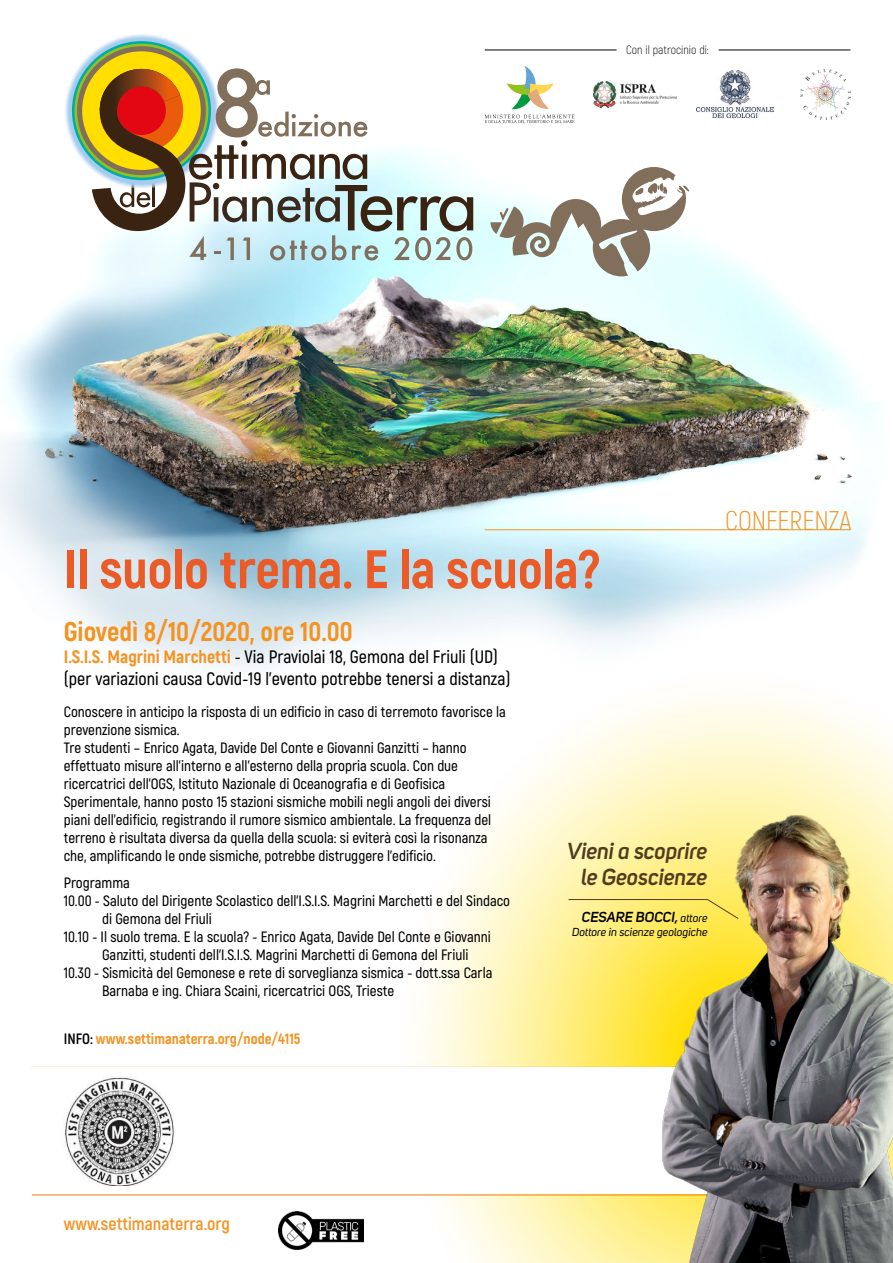
<style>
.page{position:relative;width:893px;height:1263px;background:#fff}
.page>*{position:absolute;margin:0;border:0;box-sizing:border-box;transform-origin:0 0}
.t1{font:800 54px "Akrobat";letter-spacing:-.005em;color:#eb5b27}
.t2{font:800 27px "Akrobat";color:#f39322}
.t3{font:300 27px "Akrobat";color:#f39322}
.t4{font:italic 600 22.95px/25.8px "Uni Sans";letter-spacing:-.01em;color:#513c1e;text-align:right}
.t5{font:600 18px/21.6px "Akrobat";color:#000}
.t6{font:700 18px "Akrobat";color:#f39322}
.t7{font:600 15px/18px "Akrobat";color:#000}
.t8{font:800 15px "Akrobat";color:#f39322}
.t9{font:italic 600 14.4px "Uni Sans";color:#000}
.t10{font:300 12px "Akrobat";color:#000}
.t11{font:italic 11.4px "Uni Sans";color:#000}
.s1{font-weight:800;color:#f39322}
.s2{font-weight:700;color:#000}
.s3{font-size:12.9px}
.s4{font-weight:400;font-size:11.4px}
</style>
<div class="page">
<img style="left:0;top:49px;width:879px;height:1201px">
<svg style="left:400px;top:669px;width:493px;height:594px"></svg>
<hr style="left:32px;top:1067px;width:652px;height:1px;background:#ef7d00">
<hr style="left:32px;top:1195px;width:693px;height:1px;background:#ef7d00">
<div style="left:33px;top:1068px;width:691px;height:126px;background:#fff"></div>
<img style="left:278px;top:1211px;width:85px;height:38px">
<svg style="left:64px;top:33px;width:155px;height:156px"></svg>
<svg style="left:72px;top:41px;width:139px;height:139px"></svg>
<div style="left:75px;top:44px;width:133px;height:134px;background:#95c11f;border-radius:50%"></div>
<div style="left:77px;top:46px;width:129px;height:129px;background:#816f5c;border-radius:50%"></div>
<div style="left:82px;top:51px;width:119px;height:119px;background:#ffde00;border-radius:50%"></div>
<svg style="left:92px;top:68px;width:381px;height:192px"></svg>
<hr style="left:485px;top:50px;width:132px;height:1px;background:#000">
<hr style="left:719px;top:50px;width:131px;height:1px;background:#000">
<img style="left:800px;top:69px;width:50px;height:50px">
<img style="left:594px;top:82px;width:83px;height:25px">
<svg style="left:485px;top:66px;width:89px;height:57px"></svg>
<img style="left:696px;top:71px;width:77px;height:47px">
<svg style="left:568px;top:899px;width:81px;height:20px;background:#f6e684"></svg>
<hr style="left:485px;top:529px;width:365px;height:1px;background:#f39322">
<img style="left:64px;top:1077px;width:110px;height:108px">
<img style="left:649px;top:806px;width:244px;height:457px">
<svg style="left:490px;top:167px;width:199px;height:109px"></svg>
<p class="t10" style="left:626px;top:42px;width:84px">Con il patrocinio di:</p>
<h1 class="t1" style="left:64px;top:535px;width:538px">Il suolo trema. E la scuola?</h1>
<h2 class="t2" style="left:64px;top:615px;width:290px">Giovedì 8/10/2020, ore 10.00</h2>
<p class="t5" style="left:64px;top:646px;width:448px"><span class="s1">I.S.I.S. Magrini Marchetti</span> - Via Praviolai 18, Gemona del Friuli (UD) (per variazioni causa Covid-19 l’evento potrebbe tenersi a distanza)</p>
<p class="t7" style="left:64px;top:702px;width:444px">Conoscere in anticipo la risposta di un edificio in caso di terremoto favorisce la prevenzione sismica.<br>Tre studenti – Enrico Agata, Davide Del Conte e Giovanni Ganzitti – hanno effettuato misure all’interno e all’esterno della propria scuola. Con due ricercatrici dell’OGS, Istituto Nazionale di Oceanografia e di Geofisica Sperimentale, hanno posto 15 stazioni sismiche mobili negli angoli dei diversi piani dell’edificio, registrando il rumore sismico ambientale. La frequenza del terreno è risultata diversa da quella della scuola: si eviterà così la risonanza che, amplificando le onde sismiche, potrebbe distruggere l’edificio.</p>
<p class="t7" style="left:64px;top:873px;width:68px">Programma</p>
<p class="t7" style="left:64px;top:891px;width:448px">10.00 - Saluto del Dirigente Scolastico dell’I.S.I.S. Magrini Marchetti e del Sindaco</p>
<p class="t7" style="left:102px;top:909px;width:111px">di Gemona del Friuli</p>
<p class="t7" style="left:64px;top:927px;width:429px">10.10 - Il suolo trema. E la scuola? - Enrico Agata, Davide Del Conte e Giovanni</p>
<p class="t7" style="left:102px;top:945px;width:368px">Ganzitti, studenti dell’I.S.I.S. Magrini Marchetti di Gemona del Friuli</p>
<p class="t7" style="left:64px;top:963px;width:430px">10.30 - Sismicità del Gemonese e rete di sorveglianza sismica - dott.ssa Carla</p>
<p class="t7" style="left:102px;top:981px;width:294px">Barnaba e ing. Chiara Scaini, ricercatrici OGS, Trieste</p>
<p class="t8" style="left:64px;top:1029px;width:238px"><span class="s2">INFO:</span> www.settimanaterra.org/node/4115</p>
<h3 class="t4" style="left:567px;top:838px;width:142px">Vieni a scoprire le Geoscienze</h3>
<p class="t9" style="left:582px;top:908px;width:127px">CESARE BOCCI<span class="s3">,</span> <span class="s4">attore</span></p>
<p class="t11" style="left:572px;top:925px;width:137px">Dottore in scienze geologiche</p>
<h2 class="t3" style="left:725px;top:504px;width:128px">CONFERENZA</h2>
<p class="t6" style="left:64px;top:1212px;width:168px">www.settimanaterra.org</p>
</div>
